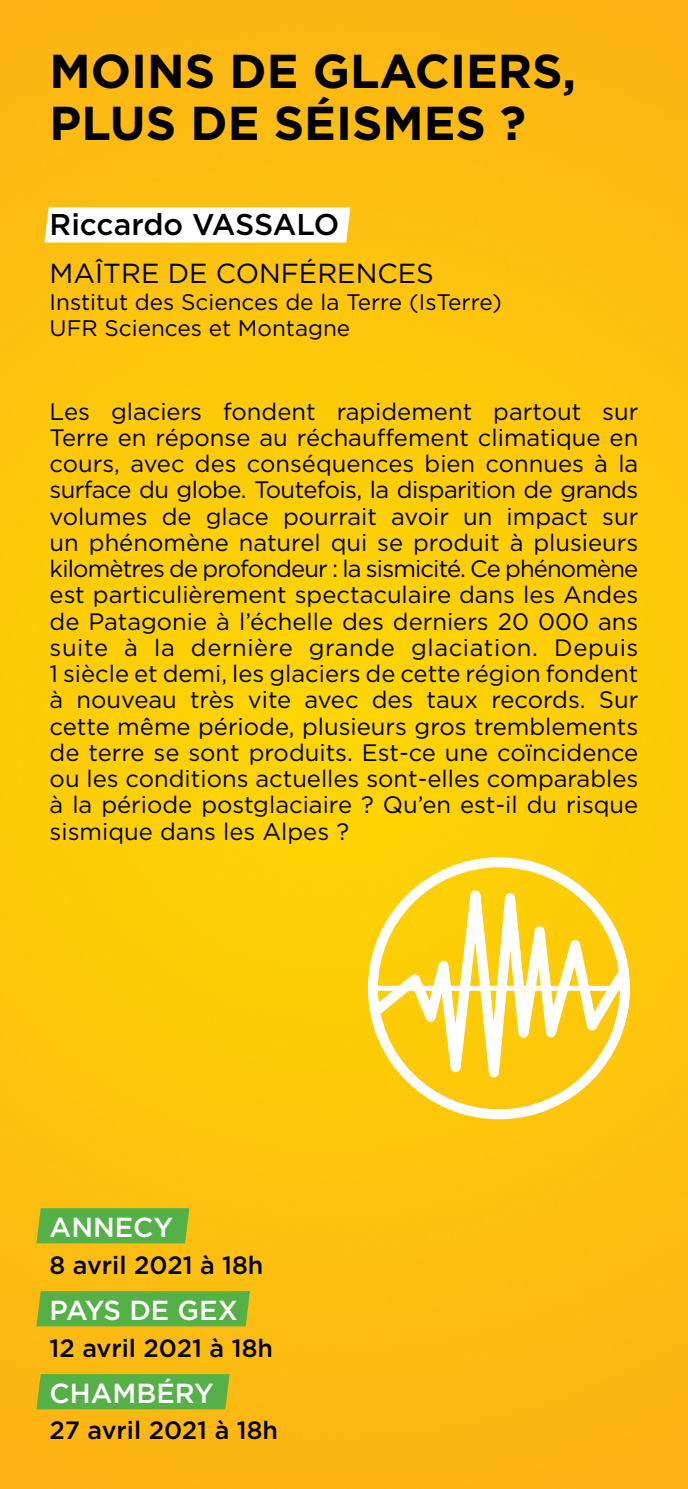
<style>
.page{position:relative;width:688px;height:1489px;background:#fff}
.page>*{position:absolute;margin:0;border:0;box-sizing:border-box;transform-origin:0 0}
.t1{font:700 47.5px/52.5px "Gotham";color:#000}
.t2{font:500 30px "Gotham";letter-spacing:-.01em;color:#000}
.t3{font:27.5px "Gotham";color:#000}
.t4{font:500 27.5px "Gotham";color:#fff}
.t5{font:500 27.5px "Gotham";letter-spacing:-.02em;color:#fff}
.t6{font:500 25px "Gotham";color:#000}
.t7{font:23.75px/26.2px "Gotham";color:#000;text-align:justify}
.t8{font:22.5px/26.2px "Gotham";color:#000}
</style>
<div class="page">
<img style="left:0;top:0;width:687px;height:1488px">
<svg style="left:36px;top:1290px;width:214px;height:36px;background:#5eb044"></svg>
<div style="left:36px;top:1208px;width:153px;height:35px;background:#55b047"></div>
<svg style="left:36px;top:1373px;width:193px;height:36px;background:#5db044"></svg>
<svg style="left:44px;top:207px;width:306px;height:35px"></svg>
<svg style="left:362px;top:793px;width:274px;height:381px"></svg>
<div style="left:373px;top:985px;width:251px;height:5px;background:#fff"></div>
<h1 class="t1" style="left:50px;top:44px;width:528px">MOINS DE GLACIERS,<br>PLUS DE SÉISMES ?</h1>
<p class="t2" style="left:50px;top:205px;width:291px">Riccardo VASSALO</p>
<p class="t3" style="left:50px;top:255px;width:385px">MAÎTRE DE CONFÉRENCES</p>
<p class="t8" style="left:50px;top:288px;width:453px">Institut des Sciences de la Terre (IsTerre)<br>UFR Sciences et Montagne</p>
<p class="t7" style="left:50px;top:397px;width:590px">Les glaciers fondent rapidement partout sur Terre en réponse au réchauffement climatique en cours, avec des conséquences bien connues à la surface du globe. Toutefois, la disparition de grands volumes de glace pourrait avoir un impact sur un phénomène naturel qui se produit à plusieurs kilomètres de profondeur : la sismicité. Ce phénomène est particulièrement spectaculaire dans les Andes de Patagonie à l’échelle des derniers 20 000 ans suite à la dernière grande glaciation. Depuis 1 siècle et demi, les glaciers de cette région fondent à nouveau très vite avec des taux records. Sur cette même période, plusieurs gros tremblements de terre se sont produits. Est-ce une coïncidence ou les conditions actuelles sont-elles comparables à la période postglaciaire ? Qu’en est-il du risque sismique dans les Alpes ?</p>
<p class="t4" style="left:50px;top:1208px;width:125px">ANNECY</p>
<p class="t6" style="left:50px;top:1248px;width:215px">8 avril 2021 à 18h</p>
<p class="t5" style="left:50px;top:1291px;width:189px">PAYS DE GEX</p>
<p class="t6" style="left:50px;top:1331px;width:225px">12 avril 2021 à 18h</p>
<p class="t4" style="left:50px;top:1374px;width:165px">CHAMBÉRY</p>
<p class="t6" style="left:50px;top:1413px;width:230px">27 avril 2021 à 18h</p>
</div>
